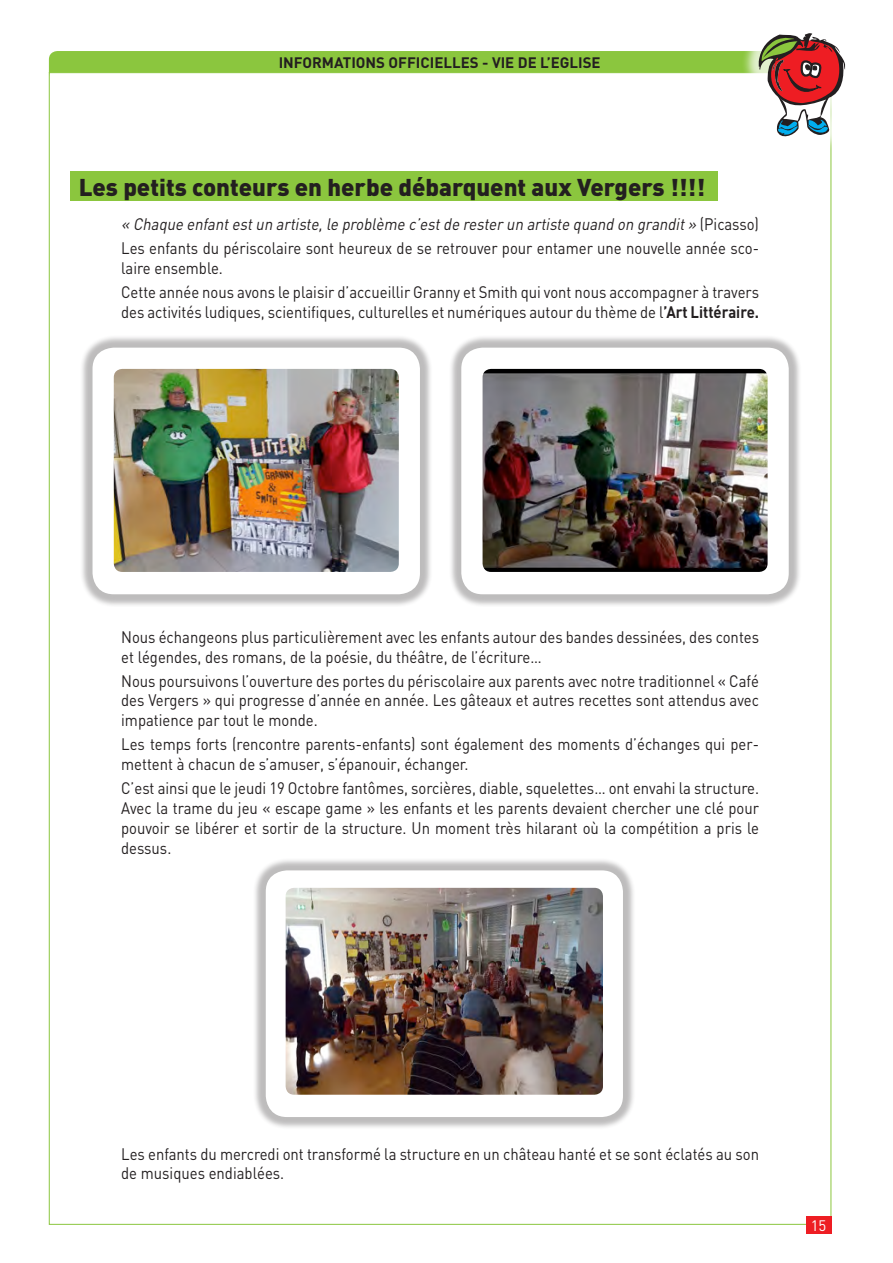
<style>
.page{position:relative;width:893px;height:1263px;background:#fff}
.page>*{position:absolute;margin:0;border:0;box-sizing:border-box;transform-origin:0 0}
.t1{font:900 24px "DIN";color:#231f20}
.t2{font:16.5px/19.8px "DIN";color:#231f20;scale:.9 1}
.t3{font:700 15px "DIN";color:#231f20}
.t4{font:15px "DIN";color:#fff}
.s1{font-style:italic}
.s2{font-weight:700}
</style>
<div class="page">
<div style="left:49px;top:51px;width:782px;height:30px;background:#8bc63e;border-radius:9px"></div>
<div style="left:49px;top:72px;width:782px;height:1153px;background:#fff;border:1px solid #8bc63e"></div>
<div style="left:806px;top:1216px;width:25px;height:17px;background:#ee1d23"></div>
<div style="left:741px;top:16px;width:122px;height:138px;background:#fff"></div>
<svg style="left:758px;top:33px;width:88px;height:107px"></svg>
<div style="left:70px;top:171px;width:648px;height:30px;background:#8bc63e"></div>
<div style="left:80px;top:335px;width:353px;height:272px;background:#231f20;opacity:.3"></div>
<div style="left:93px;top:348px;width:327px;height:246px;background:#fff;border-radius:21px"></div>
<div style="left:448px;top:335px;width:354px;height:272px;background:#231f20;opacity:.3"></div>
<div style="left:461px;top:348px;width:328px;height:246px;background:#fff;border-radius:21px"></div>
<div style="left:253px;top:857px;width:383px;height:273px;background:#231f20;opacity:.3"></div>
<div style="left:266px;top:870px;width:357px;height:247px;background:#fff;border-radius:21px"></div>
<img style="left:114px;top:369px;width:285px;height:203px">
<img style="left:483px;top:369px;width:285px;height:203px">
<img style="left:286px;top:888px;width:317px;height:207px">
<p class="t3" style="left:279px;top:52px;width:324px">INFORMATIONS OFFICIELLES - VIE DE L’EGLISE</p>
<h1 class="t1" style="left:79px;top:171px;width:628px">Les petits conteurs en herbe débarquent aux Vergers !!!!</h1>
<p class="t2" style="left:121px;top:212px;width:710px;line-height:24px"><span class="s1">« Chaque enfantestun artiste,le problème c’estde resterun artiste quand on grandit»</span> ( P i c a s s o )<br>Les enfants du périscolaire sont heureux de se retrouver pour entamer une nouvelle année sco-</p>
<p class="t2" style="left:121px;top:256px;width:710px;line-height:24px">laire ensemble.<br>Cette année nous avons le plaisir d’accueillir Granny et Smith qui vont nous accompagner à travers</p>
<p class="t2" style="left:121px;top:302px;width:710px">des activités ludiques, scientifiques, culturelles et numériques autour du thème de l<span class="s2">’Art Littéraire.</span></p>
<p class="t2" style="left:121px;top:627px;width:710px">Nous échangeons plus particulièrement avec les enfants autour des bandes dessinées, des contes et légendes, des romans, de la poésie, du théâtre, de l’écriture…</p>
<p class="t2" style="left:121px;top:670px;width:710px;text-align:justify">Nous poursuivons l’ouverture des portes du périscolaire aux parents avec notre traditionnel « Café des Vergers » qui progresse d’année en année. Les gâteaux et autres recettes sont attendus avec impatience par tout le monde.</p>
<p class="t2" style="left:121px;top:734px;width:710px">Les temps forts (rencontre parents-enfants) sont également des moments d’échanges qui per&shy;mettent à chacun de s’amuser, s’épanouir, échanger.</p>
<p class="t2" style="left:121px;top:778px;width:710px;text-align:justify">C’est ainsi que le jeudi 19 Octobre fantômes, sorcières, diable, squelettes… ont envahi la structure.<br>Avec la trame du jeu « escape game » les enfants et les parents devaient chercher une clé pour pouvoir se libérer et sortir de la structure. Un moment très hilarant où la compétition a pris le dessus.</p>
<p class="t2" style="left:121px;top:1143px;width:710px">Les enfants du mercredi ont transformé la structure en un château hanté et se sont éclatés au son de musiques endiablées.</p>
<p class="t4" style="left:811px;top:1216px;width:17px">15</p>
</div>
